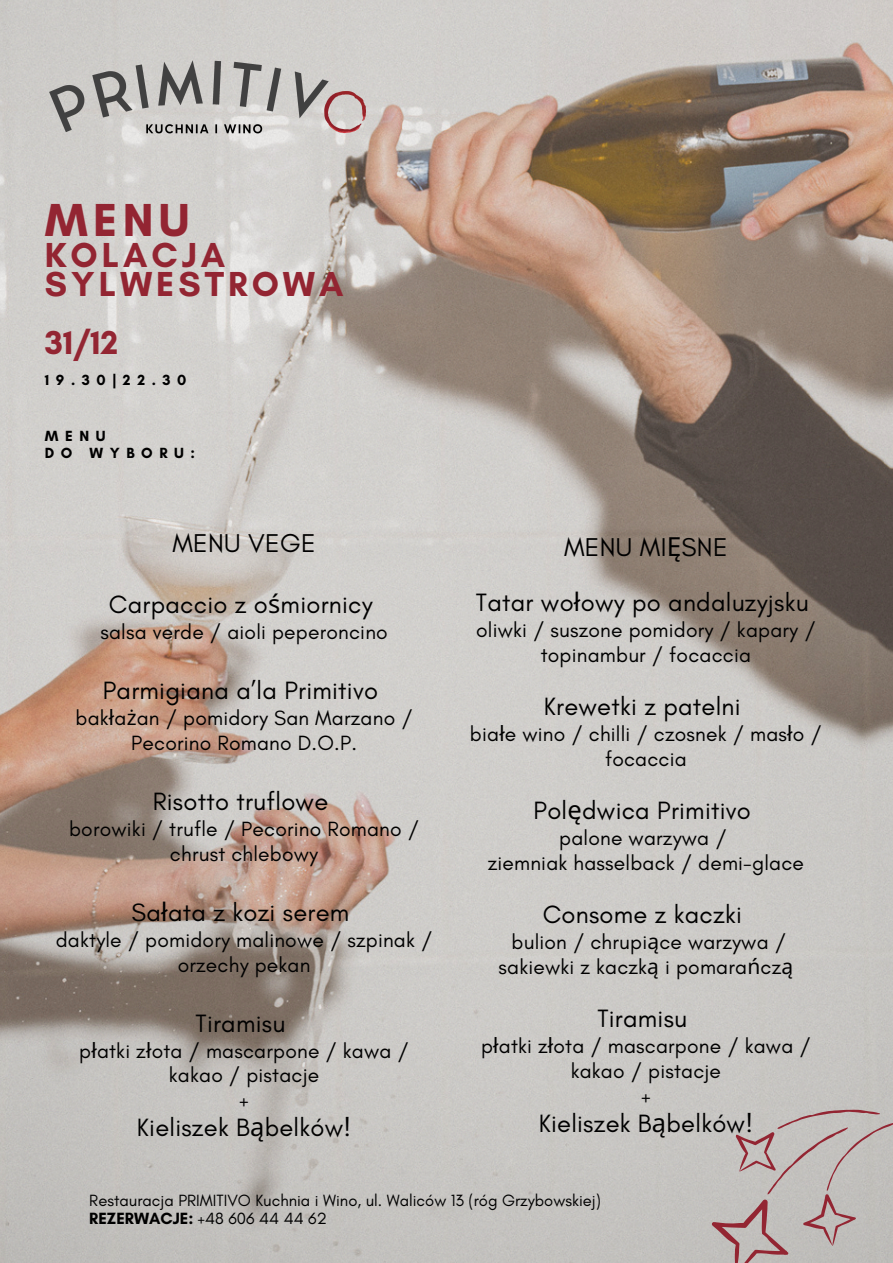
<style>
.page{position:relative;width:893px;height:1263px;background:#fff}
.page>*{position:absolute;margin:0;border:0;box-sizing:border-box;transform-origin:0 0}
.t1{font:700 47.17px "Glacial Indifference";color:#932532}
.t2{font:700 35.4px/29.6px "Glacial Indifference";letter-spacing:.115em;color:#932532}
.t3{font:700 33.75px "Glacial Indifference";color:#932532}
.t4{font:26.25px "Glacial Indifference";letter-spacing:.01em;color:#000}
.t5{font:25.5px "Glacial Indifference";letter-spacing:.01em;color:#000}
.t6{font:21px/24.8px "Glacial Indifference";letter-spacing:.01em;color:#000;text-align:center}
.t7{font:16.58px "Glacial Indifference";color:#000}
.t8{font:700 15px/16.9px "Glacial Indifference";letter-spacing:.44em;color:#000}
.s1{font-family:"Noto Sans"}
.s2{font-weight:700}
</style>
<div class="page">
<img style="left:0;top:0;width:893px;height:1263px">
<svg style="left:700px;top:1088px;width:193px;height:175px"></svg>
<img style="left:30px;top:36px;width:335px;height:130px">
<p class="t1" style="left:45px;top:191px;width:146px">MENU</p>
<p class="t2" style="left:45px;top:239px;width:300px">KOLACJA<br>SYLWESTROWA</p>
<h1 class="t3" style="left:45px;top:322px;width:75px">31/12</h1>
<h4 class="t8" style="left:45px;top:371px;width:143px">19.30|22.30</h4>
<p class="t8" style="left:45px;top:428px;width:152px">MENU<br>DO WYBORU:</p>
<h4 class="t4" style="left:172px;top:527px;width:145px">MENU VEGE</h4>
<h2 class="t5" style="left:109px;top:589px;width:265px">Carpaccio z o<span class="s1">ś</span>miornicy</h2>
<h2 class="t6" style="left:100px;top:619px;width:289px">salsa verde / aioli peperoncino</h2>
<h3 class="t5" style="left:103px;top:675px;width:277px">Parmigiana a’la Primitivo</h3>
<h3 class="t6" style="left:75px;top:705px;width:339px">bak<span class="s1">ł</span>a<span class="s1">ż</span>an / pomidory San Marzano /<br>Pecorino Romano D.O.P.</h3>
<h3 class="t5" style="left:153px;top:786px;width:177px">Risotto truflowe</h3>
<h3 class="t6" style="left:69px;top:816px;width:351px">borowiki / trufle / Pecorino Romano / chrust chlebowy</h3>
<h3 class="t5" style="left:132px;top:897px;width:219px">Sa<span class="s1">ł</span>ata z kozi serem</h3>
<h3 class="t6" style="left:56px;top:927px;width:378px">daktyle / pomidory malinowe / szpinak / orzechy pekan</h3>
<h3 class="t5" style="left:195px;top:1007px;width:91px">Tiramisu</h3>
<h3 class="t6" style="left:79px;top:1038px;width:331px">p<span class="s1">ł</span>atki z<span class="s1">ł</span>ota / mascarpone / kawa / kakao / pistacje<br>+</h3>
<h3 class="t5" style="left:137px;top:1112px;width:216px">Kieliszek B<span class="s1">ą</span>belków!</h3>
<h3 class="t4" style="left:564px;top:531px;width:165px">MENU MI<span class="s1">Ę</span>SNE</h3>
<h2 class="t5" style="left:476px;top:587px;width:334px">Tatar wo<span class="s1">ł</span>owy po andaluzyjsku</h2>
<h2 class="t6" style="left:476px;top:617px;width:341px">oliwki / suszone pomidory / kapary / topinambur / focaccia</h2>
<h3 class="t5" style="left:544px;top:691px;width:198px">Krewetki z patelni</h3>
<h3 class="t6" style="left:470px;top:721px;width:353px">bia<span class="s1">ł</span>e wino / chilli / czosnek / mas<span class="s1">ł</span>o / focaccia</h3>
<h3 class="t5" style="left:533px;top:795px;width:219px">Pol<span class="s1">ę</span>dwica Primitivo</h3>
<h3 class="t6" style="left:488px;top:825px;width:318px">palone warzywa /<br>ziemniak hasselback / demi-glace</h3>
<h3 class="t5" style="left:543px;top:899px;width:201px">Consome z kaczki</h3>
<h3 class="t6" style="left:498px;top:929px;width:296px">bulion / chrupi<span class="s1">ą</span>ce warzywa / sakiewki z kaczk<span class="s1">ą</span> i pomara<span class="s1">ń</span>cz<span class="s1">ą</span></h3>
<h3 class="t5" style="left:597px;top:1003px;width:91px">Tiramisu</h3>
<h3 class="t6" style="left:481px;top:1033px;width:331px">p<span class="s1">ł</span>atki z<span class="s1">ł</span>ota / mascarpone / kawa / kakao / pistacje<br>+</h3>
<h3 class="t5" style="left:539px;top:1107px;width:216px">Kieliszek B<span class="s1">ą</span>belków!</h3>
<h3 class="t7" style="left:89px;top:1190px;width:513px">Restauracja PRIMITIVO Kuchnia i Wino, ul. Waliców 13 (róg Grzybowskiej)</h3>
<p class="t7" style="left:89px;top:1208px;width:239px"><span class="s2">REZERWACJE:</span> +48 606 44 44 62</p>
</div>
